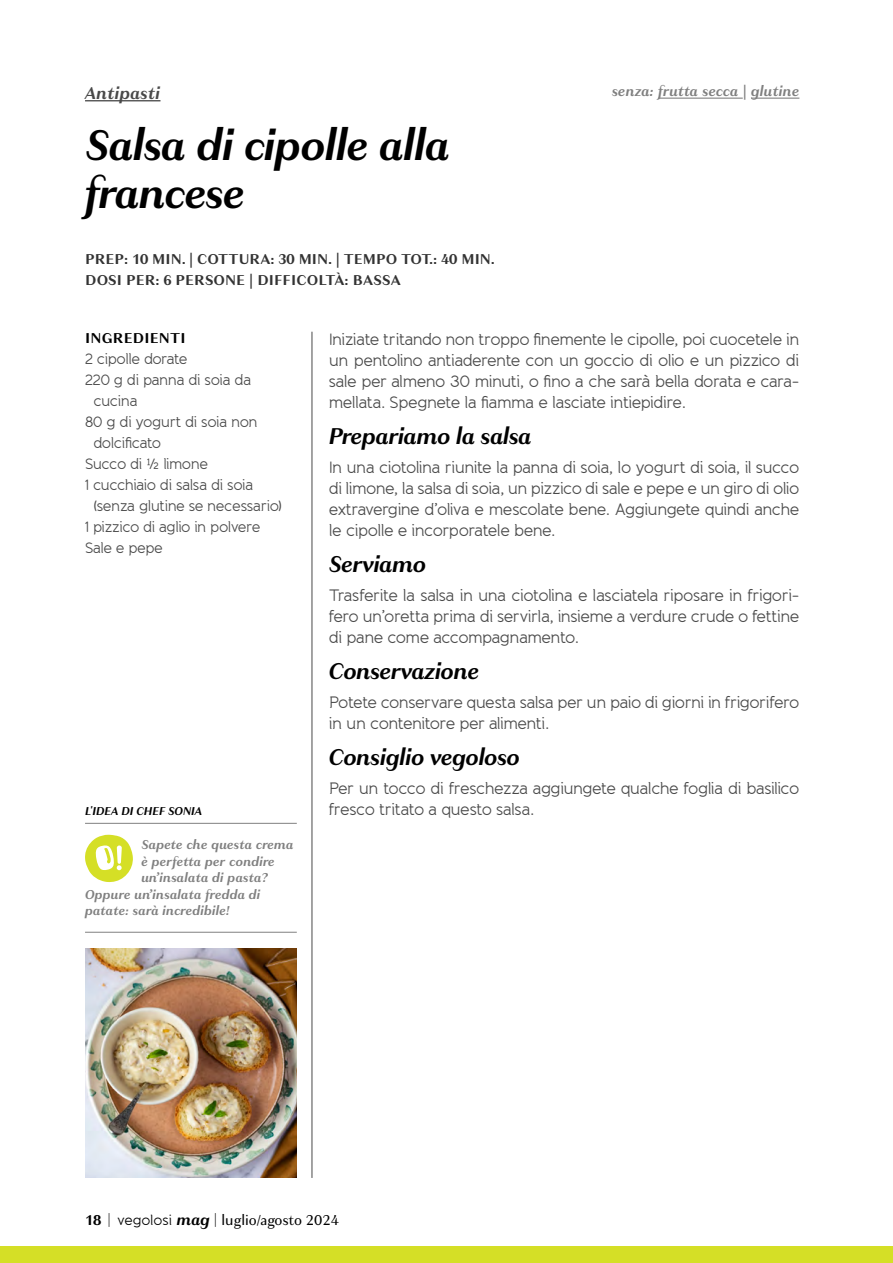
<style>
.page{position:relative;width:893px;height:1263px;background:#fff}
.page>*{position:absolute;margin:0;border:0;box-sizing:border-box;transform-origin:0 0}
.t1{font:italic 700 45px/48px "Granville";letter-spacing:-.025em;color:#000}
.t2{font:italic 700 24px "Granville";letter-spacing:-.025em;color:#000}
.t3{font:italic 700 18px "Granville";color:#494949}
.t4{font:16.5px/21px "Banda";letter-spacing:-.035em;color:#494949;text-align:justify}
.t5{font:15px "Banda";letter-spacing:-.035em;color:#494949}
.t6{font:700 15px/21px "Granville";color:#333}
.t7{font:15px "Granville";color:#000}
.t8{font:italic 700 15px "Granville";color:#808080}
.t9{font:700 15px "Granville";letter-spacing:.01em;color:#000}
.t10{font:italic 700 13.5px "Granville";color:#808080}
.t11{font:italic 700 12px "Granville";letter-spacing:-.025em;color:#000}
.s1{font-style:normal}
.s2{font-weight:700}
.s3{font-family:"Abril Fatface"}
.s4{font-family:"Banda";font-size:14.25px}
.s5{font-weight:700;font-style:italic;font-size:16.5px}
</style>
<div class="page">
<div style="left:0;top:1246px;width:893px;height:17px;background:#d5df26"></div>
<hr style="left:85px;top:100px;width:75px;height:1px;background:#494949">
<img style="left:85px;top:948px;width:212px;height:230px">
<hr style="left:85px;top:823px;width:212px;height:1px;background:#808080">
<hr style="left:85px;top:932px;width:212px;height:1px;background:#808080">
<svg style="left:85px;top:835px;width:48px;height:47px"></svg>
<hr style="left:312px;top:332px;width:1px;height:846px;background:#494949">
<hr style="left:658px;top:98px;width:85px;height:1px;background:#808080">
<hr style="left:751px;top:98px;width:48px;height:1px;background:#808080">
<p class="t3" style="left:85px;top:80px;width:77px">Antipasti</p>
<h1 class="t1" style="left:85px;top:121px;width:367px">Salsa di cipolle alla francese</h1>
<p class="t6" style="left:85px;top:248px;width:411px">PREP: 10 MIN. | COTTURA: 30 MIN. | TEMPO TOT.: 40 MIN.<br>DOSI PER: 6 PERSONE | DIFFICOLTÀ: BASSA</p>
<p class="t8" style="left:612px;top:81px;width:189px">senza: frutta secca <span class="s1">|</span> glutine</p>
<p class="t9" style="left:85px;top:328px;width:102px">INGREDIENTI</p>
<p class="t5" style="left:85px;top:350px;width:104px">2 cipolle dorate</p>
<p class="t5" style="left:85px;top:371px;width:168px">220 g di panna di soia da</p>
<p class="t5" style="left:94px;top:392px;width:46px">cucina</p>
<p class="t5" style="left:85px;top:413px;width:174px">80 g di yogurt di soia non</p>
<p class="t5" style="left:94px;top:434px;width:69px">dolcificato</p>
<p class="t5" style="left:85px;top:455px;width:125px">Succo di ½ limone</p>
<p class="t5" style="left:85px;top:476px;width:170px">1 cucchiaio di salsa di soia</p>
<p class="t5" style="left:94px;top:497px;width:190px">(senza glutine se necessario)</p>
<p class="t5" style="left:85px;top:518px;width:177px">1 pizzico di aglio in polvere</p>
<p class="t5" style="left:85px;top:539px;width:79px">Sale e pepe</p>
<p class="t11" style="left:85px;top:803px;width:119px">L'IDEA DI CHEF SONIA</p>
<p class="t10" style="left:141px;top:835px;width:154px">Sapete che questa crema</p>
<p class="t10" style="left:141px;top:852px;width:135px">è perfetta per condire</p>
<p class="t10" style="left:141px;top:868px;width:128px">un’insalata di pasta?</p>
<p class="t10" style="left:85px;top:885px;width:177px">Oppure un’insalata fredda di</p>
<p class="t10" style="left:85px;top:901px;width:146px">patate: sarà incredibile!</p>
<p class="t4" style="left:329px;top:329px;width:472px">Iniziate tritando non troppo finemente le cipolle, poi cuocetele in un pentolino antiaderente con un goccio di olio e un pizzico di sale per almeno 30 minuti, o fino a che sarà bella dorata e cara&shy;mellata. Spegnete la fiamma e lasciate intiepidire.</p>
<h2 class="t2" style="left:329px;top:419px;width:205px">Prepariamo la salsa</h2>
<p class="t4" style="left:329px;top:457px;width:472px">In una ciotolina riunite la panna di soia, lo yogurt di soia, il succo di limone, la salsa di soia, un pizzico di sale e pepe e un giro di olio extravergine d’oliva e mescolate bene. Aggiungete quindi anche le cipolle e incorporatele bene.</p>
<h2 class="t2" style="left:329px;top:547px;width:99px">Serviamo</h2>
<p class="t4" style="left:329px;top:585px;width:472px">Trasferite la salsa in una ciotolina e lasciatela riposare in frigori&shy;fero un’oretta prima di servirla, insieme a verdure crude o fettine di pane come accompagnamento.</p>
<h2 class="t2" style="left:329px;top:654px;width:152px">Conservazione</h2>
<p class="t4" style="left:329px;top:692px;width:472px">Potete conservare questa salsa per un paio di giorni in frigorifero in un contenitore per alimenti.</p>
<h2 class="t2" style="left:329px;top:740px;width:193px">Consiglio vegoloso</h2>
<p class="t4" style="left:329px;top:778px;width:472px">Per un tocco di freschezza aggiungete qualche foglia di basilico fresco tritato a questo salsa.</p>
<p class="t7" style="left:85px;top:1211px;width:255px"><span class="s2">18</span> <span class="s3">|</span> <span class="s4">vegolosi</span> <span class="s5">mag</span> <span class="s3">|</span> luglio/agosto 2024</p>
</div>
